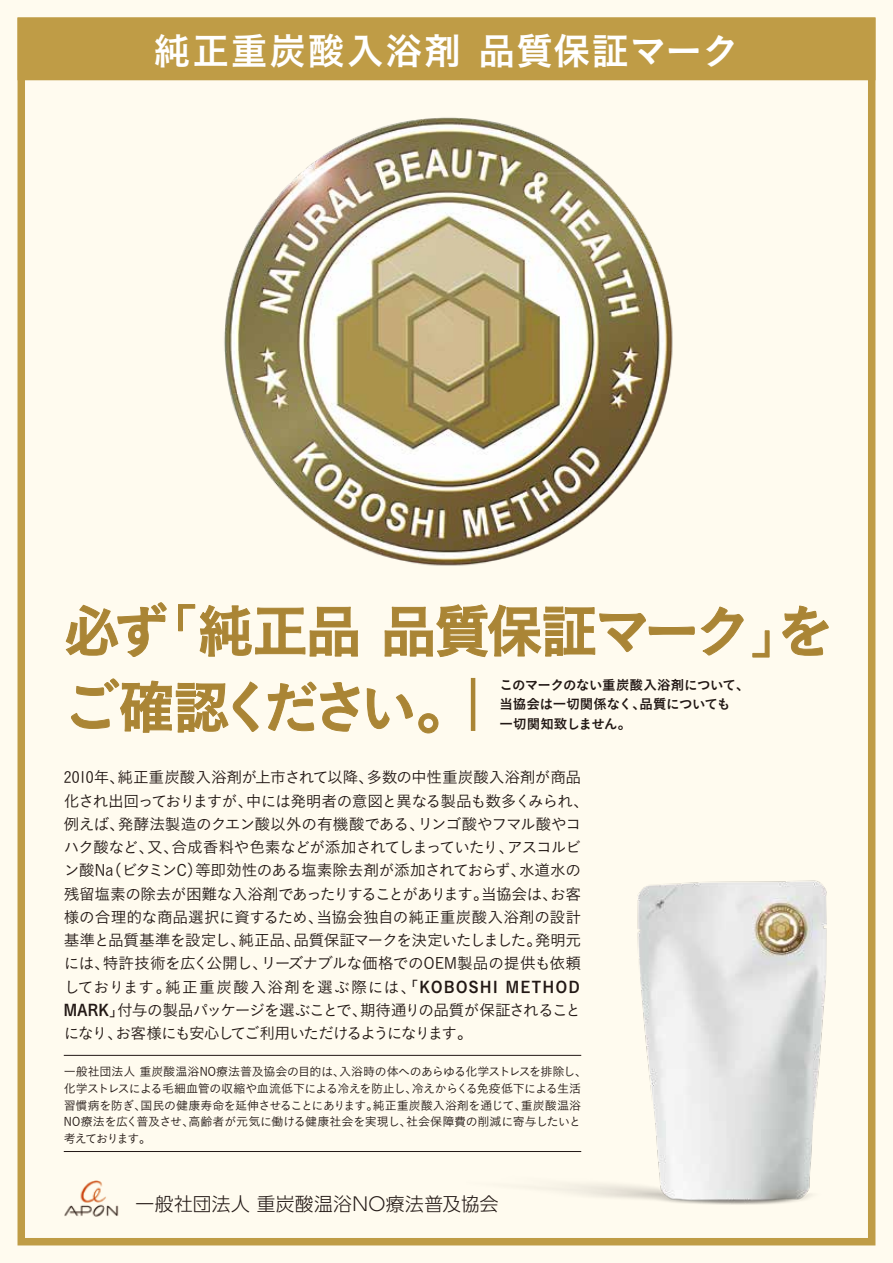
<style>
.page{position:relative;width:893px;height:1263px;background:#fffbef}
.page>*{position:absolute;margin:0;border:0;box-sizing:border-box;transform-origin:0 0}
.t1{font:57px/76.1px "Koburina Go Std W6";letter-spacing:-.085em;color:#aa8535}
.t2{font:37.5px "Koburina Go Std W6";letter-spacing:.025em;color:#fff}
.t3{font:300 18.75px "UD Shin Go Pro";letter-spacing:.02em;color:#221815}
.t4{font:15.75px/23.2px "Koburina Go Std W3";letter-spacing:-.04em;color:#221815}
.t5{font:13.5px/19.5px "Koburina Go Std W6";letter-spacing:-.03em;color:#221815}
.t6{font:12px/16.5px "Koburina Go Std W3";letter-spacing:-.03em;color:#221815}
.s1{font-family:"Koburina Go Std W3"}
.s2{font-family:"Koburina Go Std W6"}
</style>
<div class="page">
<img style="left:466px;top:880px;width:361px;height:325px">
<img style="left:224px;top:117px;width:449px;height:449px">
<div style="left:18px;top:18px;width:857px;height:1227px;border:8px solid #bf9c46"></div>
<div style="left:18px;top:18px;width:857px;height:62px;background:#bf9c46"></div>
<svg style="left:66px;top:602px;width:101px;height:55px"></svg>
<svg style="left:178px;top:604px;width:180px;height:53px"></svg>
<svg style="left:384px;top:604px;width:359px;height:53px"></svg>
<svg style="left:752px;top:630px;width:17px;height:27px"></svg>
<svg style="left:782px;top:606px;width:47px;height:50px"></svg>
<svg style="left:71px;top:678px;width:187px;height:55px"></svg>
<svg style="left:268px;top:682px;width:91px;height:49px"></svg>
<svg style="left:367px;top:688px;width:71px;height:45px"></svg>
<hr style="left:64px;top:1055px;width:517px;height:1px;background:#221815">
<hr style="left:64px;top:1151px;width:517px;height:1px;background:#221815">
<img style="left:64px;top:1180px;width:54px;height:37px">
<hr style="left:471px;top:678px;width:4px;height:53px;background:#aa8535">
<h2 class="t2" style="left:153px;top:22px;width:587px">純正重炭酸入浴剤 品質保証マーク</h2>
<h1 class="t1" style="left:63px;top:594px;width:772px">必ず<span class="s1">「</span>純正品 品質保証マーク<span class="s1">」</span>をご確認ください。</h1>
<p class="t5" style="left:500px;top:675px;width:252px">このマークのない重炭酸入浴剤について、当協会は一切関係なく、品質についても<br>一切関知致しません。</p>
<p class="t4" style="left:64px;top:766px;width:527px">2010年、純正重炭酸入浴剤が上市されて以降、多数の中性重炭酸入浴剤が商品化され出回っておりますが、中には発明者の意図と異なる製品も数多くみられ、例えば、発酵法製造のクエン酸以外の有機酸である、リンゴ酸やフマル酸やコハク酸など、又、合成香料や色素などが添加されてしまっていたり、アスコルビン酸Na（ビタミンC）等即効性のある塩素除去剤が添加されておらず、水道水の残留塩素の除去が困難な入浴剤であったりすることがあります。当協会は、お客様の合理的な商品選択に資するため、当協会独自の純正重炭酸入浴剤の設計基準と品質基準を設定し、純正品、品質保証マークを決定いたしました。発明元には、特許技術を広く公開し、リーズナブルな価格でのOEM製品の提供も依頼しております。純正重炭酸入浴剤を選ぶ際には、「<span class="s2">KOBOSHI METHOD MARK</span>」付与の製品パッケージを選ぶことで、期待通りの品質が保証されることになり、お客様にも安心してご利用いただけるようになります。</p>
<p class="t6" style="left:64px;top:1063px;width:525px">一般社団法人 重炭酸温浴NO療法普及協会の目的は、入浴時の体へのあらゆる化学ストレスを排除し、化学ストレスによる毛細血管の収縮や血流低下による冷えを防止し、冷えからくる免疫低下による生活習慣病を防ぎ、国民の健康寿命を延伸させることにあります。純正重炭酸入浴剤を通じて、重炭酸温浴NO療法を広く普及させ、高齢者が元気に働ける健康社会を実現し、社会保障費の削減に寄与したいと考えております。</p>
<p class="t3" style="left:135px;top:1189px;width:364px">一般社団法人 重炭酸温浴NO療法普及協会</p>
</div>
